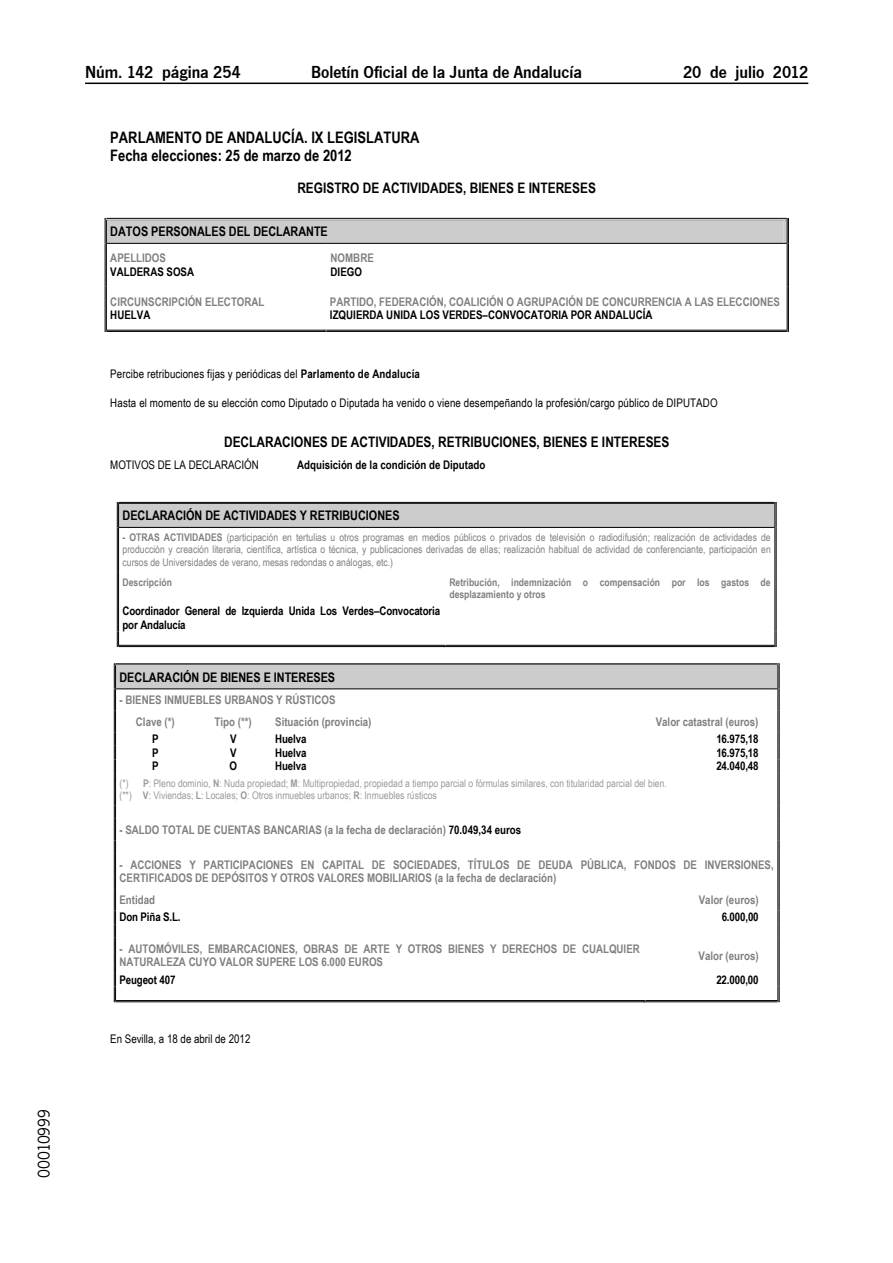
<style>
.page{position:relative;width:893px;height:1263px;background:#fff}
.page>*{position:absolute;margin:0;border:0;box-sizing:border-box;transform-origin:0 0}
.t1{font:600 18px "News Got T";color:#000;scale:.96 1}
.t2{font:18px "News Got T";color:#000}
.t3{font:700 15.75px/18.1px "Arial Narrow";color:#000}
.t4{font:700 14.4px "Arial Narrow";color:#000}
.t5{font:700 13.2px "Arial Narrow";color:#000}
.t6{font:700 11.85px/13.6px "Arial Narrow";color:#808080}
.t7{font:700 11.85px/13.6px "Arial Narrow";letter-spacing:-.01em;color:#000}
.t8{font:11.85px "Arial Narrow";letter-spacing:.01em;color:#000}
.t9{font:10.5px/12.1px "Arial Narrow";color:#808080;text-align:justify}
.t10{font:10.5px/12.1px "Arial Narrow";color:#9a9a9a}
.t11{font:700 10.5px/12.1px "Arial Narrow";color:#808080}
.s1{font-weight:700}
.s2{color:#000}
</style>
<div class="page">
<hr style="left:85px;top:83px;width:723px;height:1px;background:#000">
<svg style="left:105px;top:218px;width:684px;height:26px;background:#bcbcbc"></svg>
<hr style="left:106px;top:244px;width:1px;height:43px;background:#000">
<hr style="left:105px;top:244px;width:1px;height:43px;background:#000">
<hr style="left:788px;top:244px;width:1px;height:43px;background:#000">
<hr style="left:786px;top:244px;width:1px;height:43px;background:#000">
<hr style="left:106px;top:287px;width:1px;height:43px;background:#000">
<hr style="left:105px;top:287px;width:1px;height:45px;background:#000">
<hr style="left:107px;top:331px;width:218px;height:1px;background:#000">
<hr style="left:107px;top:330px;width:218px;height:1px;background:#000">
<hr style="left:326px;top:331px;width:460px;height:1px;background:#000">
<hr style="left:326px;top:330px;width:460px;height:1px;background:#000">
<hr style="left:788px;top:287px;width:1px;height:43px;background:#000">
<hr style="left:786px;top:287px;width:1px;height:43px;background:#000">
<svg style="left:117px;top:502px;width:659px;height:26px;background:#b6b6b6"></svg>
<hr style="left:118px;top:528px;width:1px;height:44px;background:#000">
<hr style="left:117px;top:528px;width:1px;height:44px;background:#000">
<hr style="left:775px;top:528px;width:1px;height:44px;background:#000">
<hr style="left:774px;top:528px;width:1px;height:44px;background:#000">
<hr style="left:118px;top:572px;width:1px;height:32px;background:#000">
<hr style="left:117px;top:572px;width:1px;height:32px;background:#000">
<hr style="left:775px;top:572px;width:1px;height:32px;background:#000">
<hr style="left:774px;top:572px;width:1px;height:32px;background:#000">
<svg style="left:117px;top:604px;width:2px;height:43px"></svg>
<hr style="left:119px;top:646px;width:326px;height:1px;background:#000">
<hr style="left:119px;top:645px;width:326px;height:1px;background:#000">
<hr style="left:444px;top:646px;width:330px;height:1px;background:#000">
<hr style="left:445px;top:645px;width:329px;height:1px;background:#000">
<svg style="left:774px;top:604px;width:2px;height:43px"></svg>
<svg style="left:114px;top:664px;width:665px;height:109px"></svg>
<hr style="left:115px;top:773px;width:1px;height:32px;background:#000">
<hr style="left:114px;top:773px;width:1px;height:32px;background:#000">
<hr style="left:778px;top:773px;width:1px;height:32px;background:#000">
<hr style="left:777px;top:773px;width:1px;height:32px;background:#000">
<svg style="left:114px;top:805px;width:2px;height:49px"></svg>
<svg style="left:777px;top:805px;width:2px;height:49px"></svg>
<hr style="left:115px;top:854px;width:1px;height:35px;background:#000">
<hr style="left:114px;top:854px;width:1px;height:35px;background:#000">
<hr style="left:778px;top:854px;width:1px;height:35px;background:#000">
<hr style="left:777px;top:854px;width:1px;height:35px;background:#000">
<svg style="left:114px;top:889px;width:2px;height:49px"></svg>
<svg style="left:777px;top:889px;width:2px;height:49px"></svg>
<hr style="left:115px;top:938px;width:1px;height:35px;background:#000">
<hr style="left:114px;top:938px;width:1px;height:35px;background:#000">
<hr style="left:778px;top:938px;width:1px;height:35px;background:#000">
<hr style="left:777px;top:938px;width:1px;height:35px;background:#000">
<svg style="left:114px;top:973px;width:2px;height:30px"></svg>
<hr style="left:116px;top:1002px;width:528px;height:1px;background:#000">
<hr style="left:116px;top:1000px;width:528px;height:1px;background:#000">
<hr style="left:643px;top:1002px;width:134px;height:1px;background:#000">
<hr style="left:645px;top:1000px;width:132px;height:1px;background:#000">
<svg style="left:777px;top:973px;width:2px;height:30px"></svg>
<h1 class="t2" style="left:34px;top:1178px;width:70px;rotate:-90deg">00010999</h1>
<h1 class="t1" style="left:85px;top:62px;width:164px">Núm. 142 página 254</h1>
<h1 class="t1" style="left:311px;top:62px;width:283px">Boletín Oficial de la Junta de Andalucía</h1>
<h1 class="t1" style="left:683px;top:62px;width:132px">20 de julio 2012</h1>
<h2 class="t3" style="left:110px;top:127px;width:311px">PARLAMENTO DE ANDALUCÍA. IX LEGISLATURA<br>Fecha elecciones: 25 de marzo de 2012</h2>
<p class="t4" style="left:297px;top:177px;width:300px">REGISTRO DE ACTIVIDADES, BIENES E INTERESES</p>
<p class="t5" style="left:110px;top:222px;width:219px">DATOS PERSONALES DEL DECLARANTE</p>
<p class="t6" style="left:110px;top:251px;width:57px">APELLIDOS</p>
<p class="t7" style="left:110px;top:265px;width:85px">VALDERAS SOSA</p>
<p class="t6" style="left:330px;top:251px;width:45px">NOMBRE</p>
<p class="t7" style="left:330px;top:265px;width:33px">DIEGO</p>
<p class="t6" style="left:110px;top:294px;width:156px">CIRCUNSCRIPCIÓN ELECTORAL</p>
<p class="t7" style="left:110px;top:308px;width:42px">HUELVA</p>
<p class="t6" style="left:330px;top:294px;width:451px">PARTIDO, FEDERACIÓN, COALICIÓN O AGRUPACIÓN DE CONCURRENCIA A LAS ELECCIONES</p>
<p class="t7" style="left:330px;top:308px;width:324px">IZQUIERDA UNIDA LOS VERDES–CONVOCATORIA POR ANDALUCÍA</p>
<p class="t8" style="left:110px;top:365px;width:311px">Percibe retribuciones fijas y periódicas del <span class="s1">Parlamento de Andalucía</span></p>
<p class="t8" style="left:110px;top:394px;width:608px">Hasta el momento de su elección como Diputado o Diputada ha venido o viene desempeñando la profesión/cargo público de DIPUTADO</p>
<p class="t4" style="left:224px;top:431px;width:447px">DECLARACIONES DE ACTIVIDADES, RETRIBUCIONES, BIENES E INTERESES</p>
<p class="t8" style="left:110px;top:456px;width:150px">MOTIVOS DE LA DECLARACIÓN</p>
<p class="t7" style="left:297px;top:458px;width:189px">Adquisición de la condición de Diputado</p>
<p class="t5" style="left:122px;top:506px;width:278px">DECLARACIÓN DE ACTIVIDADES Y RETRIBUCIONES</p>
<p class="t9" style="left:122px;top:531px;width:649px"><span class="s1">- OTRAS ACTIVIDADES</span> (participación en tertulias u otros programas en medios públicos o privados de televisión o radiodifusión; realización de actividades de producción y creación literaria, científica, artística o técnica, y publicaciones derivadas de ellas; realización habitual de actividad de conferenciante, participación en cursos de Universidades de verano, mesas redondas o análogas, etc.)</p>
<p class="t11" style="left:122px;top:575px;width:51px">Descripción</p>
<p class="t11" style="left:449px;top:575px;width:323px">Retribución, indemnización o compensación por los gastos de desplazamiento y otros</p>
<p class="t7" style="left:122px;top:603px;width:319px">Coordinador General de Izquierda Unida Los Verdes–Convocatoria por Andalucía</p>
<p class="t5" style="left:119px;top:667px;width:217px">DECLARACIÓN DE BIENES E INTERESES</p>
<p class="t6" style="left:136px;top:689px;width:201px;line-height:21.5px;text-indent:-16px">- BIENES INMUEBLES URBANOS Y RÚSTICOS<br>Clave (*)</p>
<p class="t6" style="left:214px;top:714px;width:39px">Tipo (**)</p>
<p class="t6" style="left:275px;top:714px;width:98px">Situación (provincia)</p>
<p class="t6" style="left:655px;top:714px;width:104px">Valor catastral (euros)</p>
<p class="t7" style="left:152px;top:732px;width:8px">P</p>
<p class="t7" style="left:230px;top:732px;width:8px">V</p>
<p class="t7" style="left:275px;top:732px;width:33px">Huelva</p>
<p class="t7" style="left:716px;top:732px;width:44px">16.975,18</p>
<p class="t7" style="left:152px;top:745px;width:8px">P</p>
<p class="t7" style="left:230px;top:745px;width:8px">V</p>
<p class="t7" style="left:275px;top:745px;width:33px">Huelva</p>
<p class="t7" style="left:716px;top:745px;width:44px">16.975,18</p>
<p class="t7" style="left:152px;top:759px;width:8px">P</p>
<p class="t7" style="left:229px;top:759px;width:9px">O</p>
<p class="t7" style="left:275px;top:759px;width:33px">Huelva</p>
<p class="t7" style="left:716px;top:759px;width:44px">24.040,48</p>
<p class="t10" style="left:119px;top:777px;width:549px;text-indent:23px"><span class="s1">P</span>: Pleno dominio, <span class="s1">N</span>: Nuda propiedad; <span class="s1">M</span>: Multipropiedad, propiedad a tiempo parcial o fórmulas similares, con titularidad parcial del bien. (**) <span class="s1">V</span>: Viviendas; <span class="s1">L</span>: Locales; <span class="s1">O</span>: Otros inmuebles urbanos; <span class="s1">R</span>: Inmuebles rústicos</p>
<p class="t6" style="left:119px;top:822px;width:403px">- SALDO TOTAL DE CUENTAS BANCARIAS (a la fecha de declaración) <span class="s2">70.049,34 euros</span></p>
<p class="t6" style="left:119px;top:857px;width:655px">- ACCIONES Y PARTICIPACIONES EN CAPITAL DE SOCIEDADES, TÍTULOS DE DEUDA PÚBLICA, FONDOS DE INVERSIONES,<br>CERTIFICADOS DE DEPÓSITOS Y OTROS VALORES MOBILIARIOS (a la fecha de declaración)</p>
<p class="t6" style="left:119px;top:892px;width:37px">Entidad</p>
<p class="t6" style="left:698px;top:892px;width:61px">Valor (euros)</p>
<p class="t7" style="left:119px;top:910px;width:63px">Don Piña S.L.</p>
<p class="t7" style="left:721px;top:910px;width:38px">6.000,00</p>
<p class="t6" style="left:119px;top:941px;width:522px">- AUTOMÓVILES, EMBARCACIONES, OBRAS DE ARTE Y OTROS BIENES Y DERECHOS DE CUALQUIER<br>NATURALEZA CUYO VALOR SUPERE LOS 6.000 EUROS</p>
<p class="t6" style="left:698px;top:948px;width:62px">Valor (euros)</p>
<p class="t7" style="left:119px;top:972px;width:57px">Peugeot 407</p>
<p class="t7" style="left:716px;top:972px;width:44px">22.000,00</p>
<p class="t10" style="left:119px;top:777px;width:11px">(*)</p>
<p class="t8" style="left:110px;top:1030px;width:142px">En Sevilla, a 18 de abril de 2012</p>
</div>
